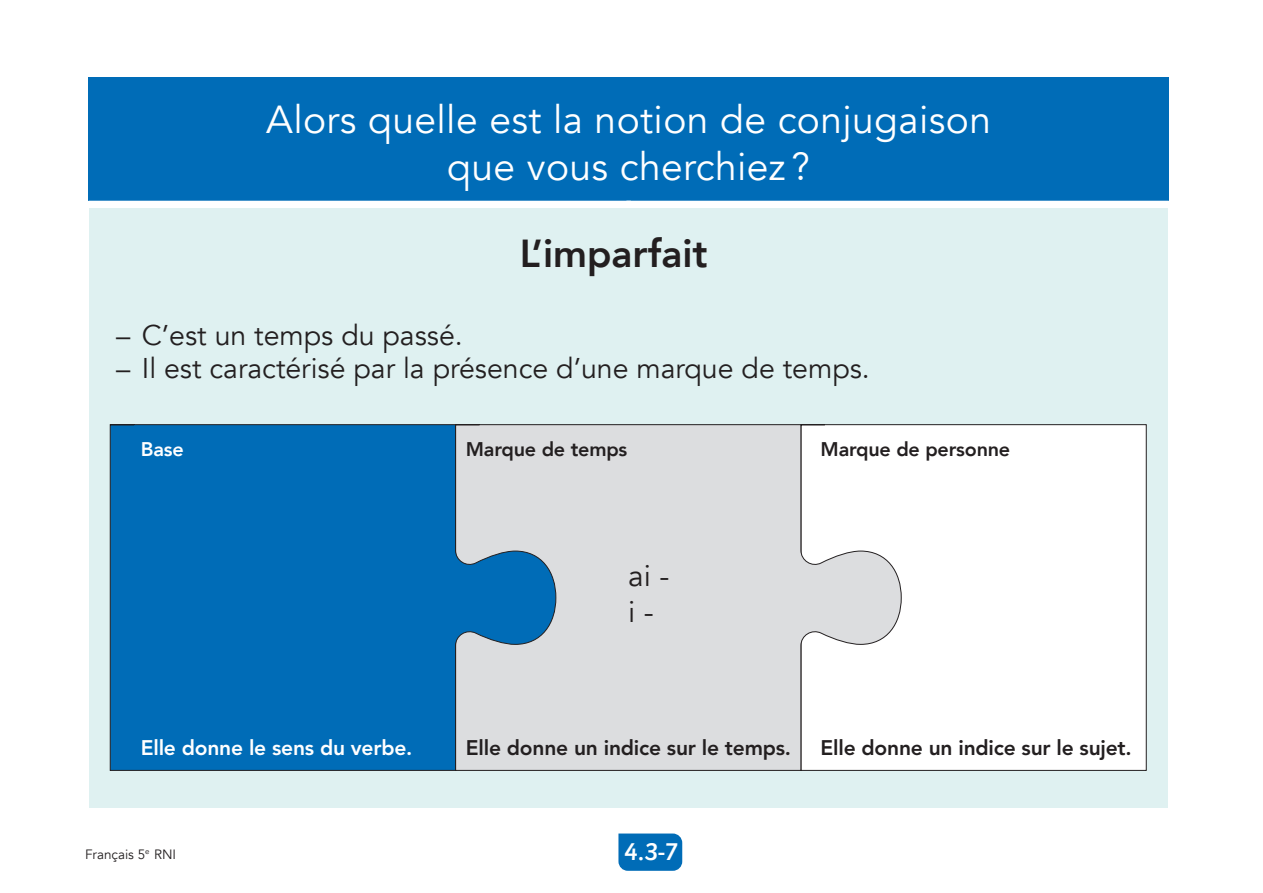
<style>
.page{position:relative;width:1263px;height:893px;background:#fff}
.page>*{position:absolute;margin:0;border:0;box-sizing:border-box;transform-origin:0 0}
.t1{font:39px/46.5px "Avenir";letter-spacing:.01em;color:#fff;text-align:center}
.t2{font:800 39px "Avenir";color:#231f20}
.t3{font:30px/36px "Avenir";color:#231f20}
.t4{font:28.5px "Avenir";color:#231f20}
.t5{font:500 27px "Sassoon Primary W01";color:#fff}
.t6{font:800 21px "Avenir LT Std";letter-spacing:-.01em;color:#231f20}
.t7{font:800 21px "Avenir LT Std";letter-spacing:-.01em;color:#fff}
.t8{font:800 19.8px "Avenir";letter-spacing:-.01em;color:#231f20}
.t9{font:800 19.8px "Avenir";color:#fff}
.t10{font:13.5px "Avenir";color:#231f20}
</style>
<div class="page">
<svg style="left:618px;top:833px;width:64px;height:38px;background:#0c73ba"></svg>
<div style="left:89px;top:77px;width:1080px;height:124px;background:#006cb7"></div>
<div style="left:89px;top:208px;width:1078px;height:600px;background:#dff1f1"></div>
<div style="left:902px;top:424px;width:245px;height:347px;background:#fff"></div>
<svg style="left:557px;top:424px;width:345px;height:347px;background:#e1e2e4"></svg>
<svg style="left:109px;top:424px;width:448px;height:347px;background:#267ebc"></svg>
<h1 class="t1" style="left:266px;top:97px;width:726px">Alors quelle est la notion de conjugaison que vous cherchiez ?</h1>
<h1 class="t2" style="left:520px;top:223px;width:189px">L’imparfait</h1>
<p class="t4" style="left:116px;top:318px;width:348px">– C’est un temps du passé.</p>
<p class="t4" style="left:116px;top:351px;width:755px">– Il est caractérisé par la présence d’une marque de temps.</p>
<p class="t9" style="left:141px;top:434px;width:44px">Base</p>
<p class="t8" style="left:466px;top:434px;width:163px">Marque de temps</p>
<p class="t8" style="left:820px;top:434px;width:191px">Marque de personne</p>
<p class="t3" style="left:628px;top:558px;width:43px">ai - i -</p>
<p class="t7" style="left:141px;top:735px;width:273px">Elle donne le sens du verbe.</p>
<p class="t6" style="left:466px;top:735px;width:327px">Elle donne un indice sur le temps.</p>
<p class="t6" style="left:820px;top:735px;width:313px">Elle donne un indice sur le sujet.</p>
<p class="t10" style="left:85px;top:846px;width:93px">Français 5<sup>e</sup> RNI</p>
<p class="t5" style="left:624px;top:837px;width:55px">4.3-7</p>
</div>
